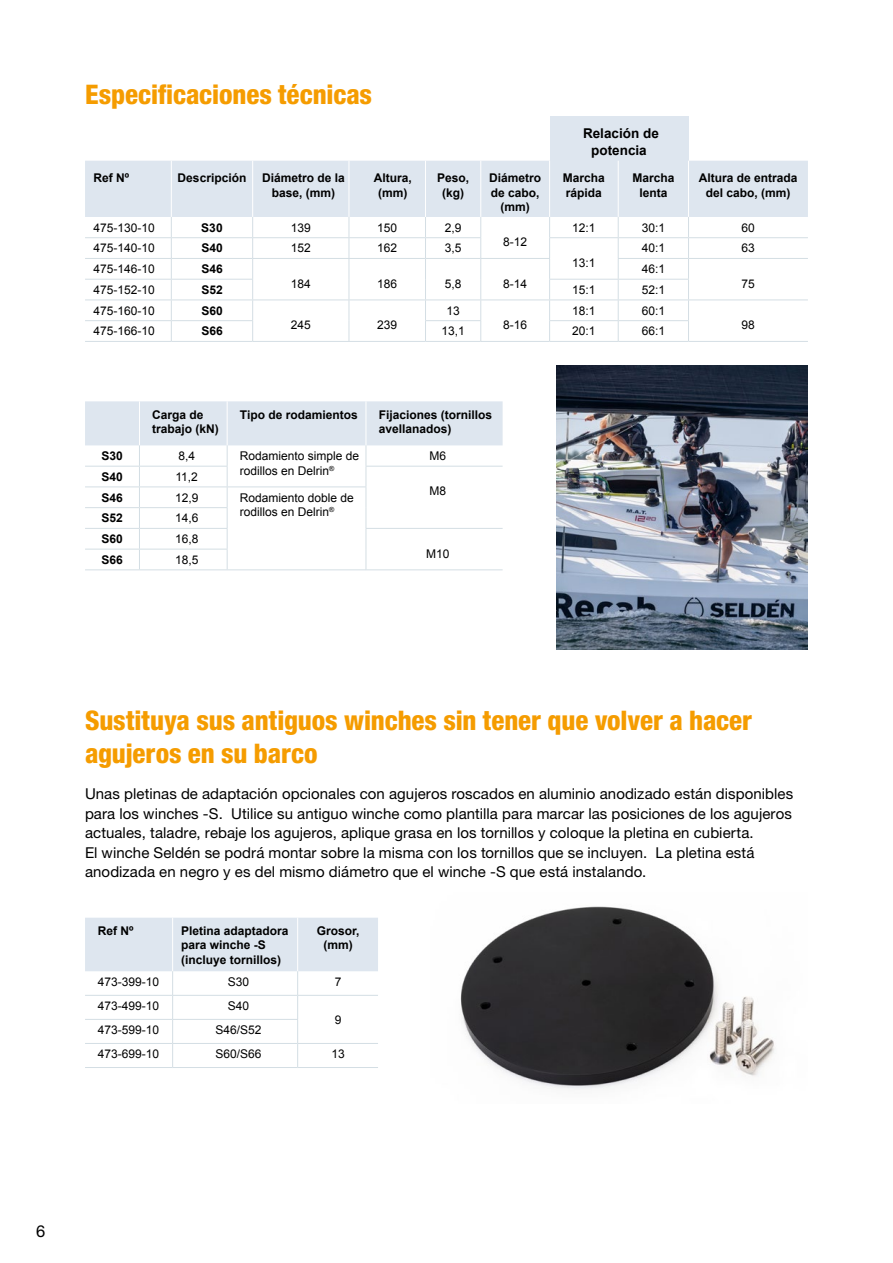
<style>
.page{position:relative;width:893px;height:1263px;background:#fff}
.page>*{position:absolute;margin:0;border:0;box-sizing:border-box;transform-origin:0 0}
.t1{font:800 condensed 27px/32.4px "Helvetica Neue LT Pro";letter-spacing:-.005em;color:#f59c00}
.t2{font:16.5px "Helvetica Neue LT Pro";color:#000}
.t3{font:15px/19.5px "Helvetica Neue LT Pro";letter-spacing:.005em;color:#000}
.t4{font:700 13.5px/16.2px "Arial";color:#000;text-align:center}
.t5{font:12px/14.4px "Arial";color:#000}
.t6{font:700 12px/14.4px "Arial";color:#000;text-align:center}
</style>
<div class="page">
<img style="left:460px;top:906px;width:315px;height:184px">
<img style="left:556px;top:366px;width:252px;height:283px">
<div style="left:550px;top:116px;width:138px;height:45px;background:#dee6ef"></div>
<hr style="left:253px;top:341px;width:96px;height:1px;background:#d4dee4">
<hr style="left:349px;top:341px;width:76px;height:1px;background:#d4dee4">
<hr style="left:481px;top:341px;width:69px;height:1px;background:#d4dee4">
<hr style="left:85px;top:341px;width:86px;height:1px;background:#d4dee4">
<hr style="left:171px;top:341px;width:82px;height:1px;background:#d4dee4">
<hr style="left:425px;top:341px;width:56px;height:1px;background:#d4dee4">
<svg style="left:85px;top:161px;width:723px;height:180px"></svg>
<hr style="left:550px;top:341px;width:68px;height:1px;background:#d4dee4">
<hr style="left:618px;top:341px;width:70px;height:1px;background:#d4dee4">
<hr style="left:688px;top:341px;width:120px;height:1px;background:#d4dee4">
<hr style="left:227px;top:569px;width:139px;height:1px;background:#d4dee4">
<hr style="left:366px;top:569px;width:137px;height:1px;background:#d4dee4">
<hr style="left:139px;top:569px;width:88px;height:1px;background:#d4dee4">
<svg style="left:85px;top:401px;width:418px;height:168px"></svg>
<hr style="left:85px;top:569px;width:54px;height:1px;background:#d4dee4">
<hr style="left:85px;top:1067px;width:88px;height:1px;background:#d4dee4">
<hr style="left:173px;top:1067px;width:125px;height:1px;background:#d4dee4">
<hr style="left:298px;top:1067px;width:80px;height:1px;background:#d4dee4">
<svg style="left:85px;top:918px;width:293px;height:149px"></svg>
<h1 class="t1" style="left:85px;top:77px;width:289px">Especificaciones técnicas</h1>
<p class="t4" style="left:583px;top:126px;width:77px">Relación de potencia</p>
<p class="t6" style="left:94px;top:171px;width:37px">Ref Nº</p>
<p class="t6" style="left:178px;top:171px;width:70px">Descripción</p>
<p class="t6" style="left:262px;top:171px;width:84px">Diámetro de la base, (mm)</p>
<p class="t6" style="left:374px;top:171px;width:40px">Altura, (mm)</p>
<p class="t6" style="left:437px;top:171px;width:34px">Peso, (kg)</p>
<p class="t6" style="left:489px;top:171px;width:54px">Diámetro de cabo, (mm)</p>
<p class="t6" style="left:563px;top:171px;width:44px;text-align:left">Marcha rápida</p>
<p class="t6" style="left:632px;top:171px;width:44px">Marcha lenta</p>
<p class="t6" style="left:699px;top:171px;width:100px">Altura de entrada del cabo, (mm)</p>
<p class="t5" style="left:94px;top:220px;width:63px">475-130-10</p>
<p class="t6" style="left:201px;top:221px;width:23px">S30</p>
<p class="t5" style="left:291px;top:220px;width:22px">139</p>
<p class="t5" style="left:377px;top:220px;width:22px">150</p>
<p class="t5" style="left:445px;top:220px;width:18px">2,9</p>
<p class="t5" style="left:503px;top:235px;width:26px">8-12</p>
<p class="t5" style="left:572px;top:220px;width:25px">12:1</p>
<p class="t5" style="left:642px;top:220px;width:25px">30:1</p>
<p class="t5" style="left:741px;top:220px;width:15px">60</p>
<p class="t5" style="left:94px;top:241px;width:63px">475-140-10</p>
<p class="t6" style="left:201px;top:241px;width:23px">S40</p>
<p class="t5" style="left:291px;top:241px;width:22px">152</p>
<p class="t5" style="left:377px;top:241px;width:22px">162</p>
<p class="t5" style="left:445px;top:241px;width:18px">3,5</p>
<p class="t5" style="left:642px;top:241px;width:25px">40:1</p>
<p class="t5" style="left:742px;top:241px;width:15px">63</p>
<p class="t5" style="left:94px;top:262px;width:63px">475-146-10</p>
<p class="t6" style="left:201px;top:262px;width:23px">S46</p>
<p class="t5" style="left:572px;top:256px;width:25px">13:1</p>
<p class="t5" style="left:642px;top:262px;width:25px">46:1</p>
<p class="t5" style="left:291px;top:276px;width:22px">184</p>
<p class="t5" style="left:377px;top:276px;width:22px">186</p>
<p class="t5" style="left:445px;top:276px;width:18px">5,8</p>
<p class="t5" style="left:503px;top:276px;width:26px">8-14</p>
<p class="t5" style="left:94px;top:283px;width:63px">475-152-10</p>
<p class="t6" style="left:201px;top:283px;width:23px">S52</p>
<p class="t5" style="left:572px;top:283px;width:25px">15:1</p>
<p class="t5" style="left:642px;top:283px;width:25px">52:1</p>
<p class="t5" style="left:94px;top:303px;width:63px">475-160-10</p>
<p class="t6" style="left:201px;top:304px;width:23px">S60</p>
<p class="t5" style="left:291px;top:318px;width:22px">245</p>
<p class="t5" style="left:377px;top:318px;width:22px">239</p>
<p class="t5" style="left:446px;top:303px;width:15px">13</p>
<p class="t5" style="left:572px;top:303px;width:25px">18:1</p>
<p class="t5" style="left:642px;top:303px;width:25px">60:1</p>
<p class="t5" style="left:503px;top:318px;width:26px">8-16</p>
<p class="t5" style="left:94px;top:324px;width:63px">475-166-10</p>
<p class="t6" style="left:201px;top:324px;width:23px">S66</p>
<p class="t5" style="left:441px;top:324px;width:25px">13,1</p>
<p class="t5" style="left:572px;top:324px;width:25px">20:1</p>
<p class="t5" style="left:642px;top:324px;width:25px">66:1</p>
<p class="t6" style="left:152px;top:408px;width:68px;text-align:left">Carga de trabajo (kN)</p>
<p class="t6" style="left:240px;top:408px;width:119px">Tipo de rodamientos</p>
<p class="t6" style="left:379px;top:408px;width:115px;text-align:left">Fijaciones (tornillos avellanados)</p>
<p class="t6" style="left:102px;top:449px;width:23px">S30</p>
<p class="t5" style="left:178px;top:449px;width:18px">8,4</p>
<p class="t5" style="left:240px;top:449px;width:121px">Rodamiento simple de rodillos en Delrin<sup>®</sup></p>
<p class="t5" style="left:429px;top:449px;width:18px">M6</p>
<p class="t6" style="left:102px;top:470px;width:23px">S40</p>
<p class="t5" style="left:175px;top:470px;width:24px">11,2</p>
<p class="t5" style="left:429px;top:484px;width:18px">M8</p>
<p class="t6" style="left:102px;top:491px;width:23px">S46</p>
<p class="t5" style="left:175px;top:490px;width:25px">12,9</p>
<p class="t5" style="left:240px;top:490px;width:116px">Rodamiento doble de rodillos en Delrin<sup>®</sup></p>
<p class="t6" style="left:102px;top:511px;width:23px">S52</p>
<p class="t5" style="left:175px;top:511px;width:25px">14,6</p>
<p class="t6" style="left:102px;top:532px;width:23px">S60</p>
<p class="t5" style="left:175px;top:532px;width:25px">16,8</p>
<p class="t5" style="left:426px;top:546px;width:25px">M10</p>
<p class="t6" style="left:102px;top:553px;width:23px">S66</p>
<p class="t5" style="left:175px;top:553px;width:25px">18,5</p>
<p class="t5" style="left:742px;top:276px;width:15px">75</p>
<p class="t5" style="left:742px;top:318px;width:15px">98</p>
<h1 class="t1" style="left:85px;top:704px;width:669px">Sustituya sus antiguos winches sin tener que volver a hacer agujeros en su barco</h1>
<p class="t3" style="left:85px;top:784px;width:710px">Unas pletinas de adaptación opcionales con agujeros roscados en aluminio anodizado están disponibles para los winches -S. Utilice su antiguo winche como plantilla para marcar las posiciones de los agujeros actuales, taladre, rebaje los agujeros, aplique grasa en los tornillos y coloque la pletina en cubierta.<br>El winche Seldén se podrá montar sobre la misma con los tornillos que se incluyen. La pletina está anodizada en negro y es del mismo diámetro que el winche -S que está instalando.</p>
<p class="t6" style="left:98px;top:924px;width:37px">Ref Nº</p>
<p class="t6" style="left:181px;top:924px;width:109px;text-align:left">Pletina adaptadora para winche -S (incluye tornillos)</p>
<p class="t6" style="left:317px;top:924px;width:44px">Grosor, (mm)</p>
<p class="t5" style="left:98px;top:975px;width:63px">473-399-10</p>
<p class="t5" style="left:228px;top:975px;width:23px">S30</p>
<p class="t5" style="left:335px;top:975px;width:8px">7</p>
<p class="t5" style="left:98px;top:999px;width:63px">473-499-10</p>
<p class="t5" style="left:228px;top:999px;width:23px">S40</p>
<p class="t5" style="left:335px;top:1013px;width:8px">9</p>
<p class="t5" style="left:98px;top:1023px;width:63px">473-599-10</p>
<p class="t5" style="left:215px;top:1023px;width:48px">S46/S52</p>
<p class="t5" style="left:98px;top:1047px;width:63px">473-699-10</p>
<p class="t5" style="left:215px;top:1047px;width:48px">S60/S66</p>
<p class="t5" style="left:331px;top:1047px;width:15px">13</p>
<p class="t2" style="left:36px;top:1221px;width:11px">6</p>
</div>
